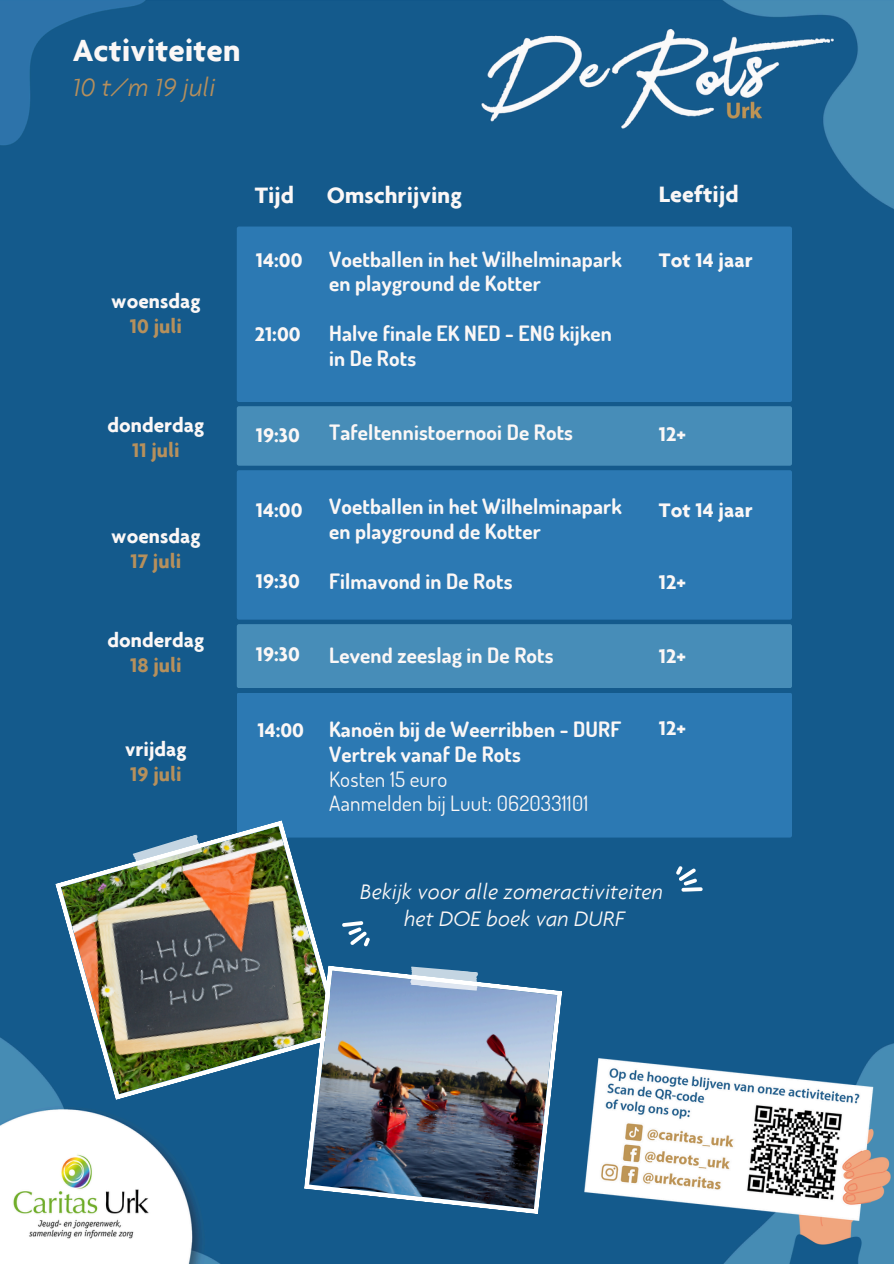
<style>
.page{position:relative;width:894px;height:1264px;background:#fff}
.page>*{position:absolute;margin:0;border:0;box-sizing:border-box;transform-origin:0 0}
.t1{font:700 33px "Agenda";color:#fbf7f6}
.t2{font:italic 300 27px "Agenda";color:#b68f5c}
.t3{font:700 24px "Agenda";color:#fbf7f6}
.t4{font:italic 300 22.65px/27px "Agenda";color:#fbf7f6;text-align:center}
.t5{font:700 21.15px/24.8px "Dosis";letter-spacing:.01em;color:#fbf7f6}
.t6{font:700 21.15px/25px "Agenda";color:#fbf7f6;text-align:center}
.t7{font:21.15px "Dosis";letter-spacing:.01em;color:#fbf7f6}
.s1{color:#b6905c}
</style>
<div class="page">
<img style="left:0;top:0;width:893px;height:1263px">
<img style="left:544px;top:1045px;width:349px;height:218px">
<div style="left:237px;top:226px;width:554px;height:176px;background:#2c79b3"></div>
<div style="left:237px;top:470px;width:554px;height:149px;background:#2c79b3"></div>
<div style="left:237px;top:692px;width:554px;height:145px;background:#2c79b3"></div>
<div style="left:237px;top:406px;width:554px;height:59px;background:#478db8"></div>
<div style="left:237px;top:624px;width:554px;height:64px;background:#478db8"></div>
<img style="left:55px;top:820px;width:287px;height:280px">
<svg style="left:132px;top:833px;width:71px;height:38px;background:#83a0a2"></svg>
<img style="left:304px;top:965px;width:258px;height:249px">
<svg style="left:409px;top:964px;width:70px;height:28px;background:#a1bbd3"></svg>
<svg style="left:675px;top:863px;width:29px;height:35px"></svg>
<svg style="left:340px;top:915px;width:30px;height:34px"></svg>
<p class="t1" style="left:73px;top:30px;width:169px">Activiteiten</p>
<p class="t2" style="left:73px;top:71px;width:144px">10 t/m 19 juli</p>
<p class="t6" style="left:111px;top:287px;width:91px">woensdag<br><span class="s1">10 juli</span></p>
<p class="t6" style="left:107px;top:412px;width:98px">donderdag<br><span class="s1">11 juli</span></p>
<h4 class="t6" style="left:111px;top:523px;width:91px">woensdag<br><span class="s1">17 juli</span></h4>
<h4 class="t6" style="left:107px;top:627px;width:98px">donderdag<br><span class="s1">18 juli</span></h4>
<h4 class="t6" style="left:125px;top:736px;width:63px;text-align:left">vrijdag<br><span class="s1">19 juli</span></h4>
<h4 class="t3" style="left:255px;top:180px;width:41px">Tijd</h4>
<h4 class="t3" style="left:327px;top:180px;width:137px">Omschrijving</h4>
<h4 class="t3" style="left:658px;top:179px;width:81px">Leeftijd</h4>
<h4 class="t6" style="left:256px;top:246px;width:48px">14:00</h4>
<h4 class="t6" style="left:255px;top:320px;width:47px">21:00</h4>
<h2 class="t5" style="left:329px;top:246px;width:294px">Voetballen in het Wilhelminapark en playground de Kotter</h2>
<h2 class="t5" style="left:329px;top:320px;width:284px">Halve finale EK NED - ENG kijken in De Rots</h2>
<h4 class="t6" style="left:658px;top:247px;width:95px">Tot 14 jaar</h4>
<h4 class="t6" style="left:256px;top:421px;width:46px">19:30</h4>
<h2 class="t5" style="left:329px;top:419px;width:245px">Tafeltennistoernooi De Rots</h2>
<h4 class="t6" style="left:658px;top:421px;width:29px">12+</h4>
<h4 class="t6" style="left:256px;top:496px;width:48px">14:00</h4>
<p class="t6" style="left:256px;top:568px;width:46px">19:30</p>
<h4 class="t5" style="left:329px;top:493px;width:294px">Voetballen in het Wilhelminapark en playground de Kotter</h4>
<h4 class="t5" style="left:329px;top:568px;width:185px">Filmavond in De Rots</h4>
<h4 class="t6" style="left:658px;top:496px;width:95px">Tot 14 jaar</h4>
<h4 class="t6" style="left:658px;top:568px;width:29px">12+</h4>
<p class="t6" style="left:256px;top:641px;width:46px">19:30</p>
<h4 class="t5" style="left:329px;top:642px;width:226px">Levend zeeslag in De Rots</h4>
<p class="t6" style="left:658px;top:643px;width:29px">12+</p>
<h4 class="t6" style="left:257px;top:717px;width:48px">14:00</h4>
<h4 class="t5" style="left:329px;top:716px;width:293px">Kanoën bij de Weerribben - DURF</h4>
<h4 class="t5" style="left:329px;top:741px;width:193px">Vertrek vanaf De Rots</h4>
<h4 class="t7" style="left:329px;top:765px;width:120px">Kosten 15 euro</h4>
<h4 class="t7" style="left:329px;top:789px;width:261px">Aanmelden bij Luut: 0620331101</h4>
<h4 class="t6" style="left:658px;top:715px;width:29px">12+</h4>
<h3 class="t4" style="left:360px;top:877px;width:304px">Bekijk voor alle zomeractiviteiten het DOE boek van DURF</h3>
</div>
